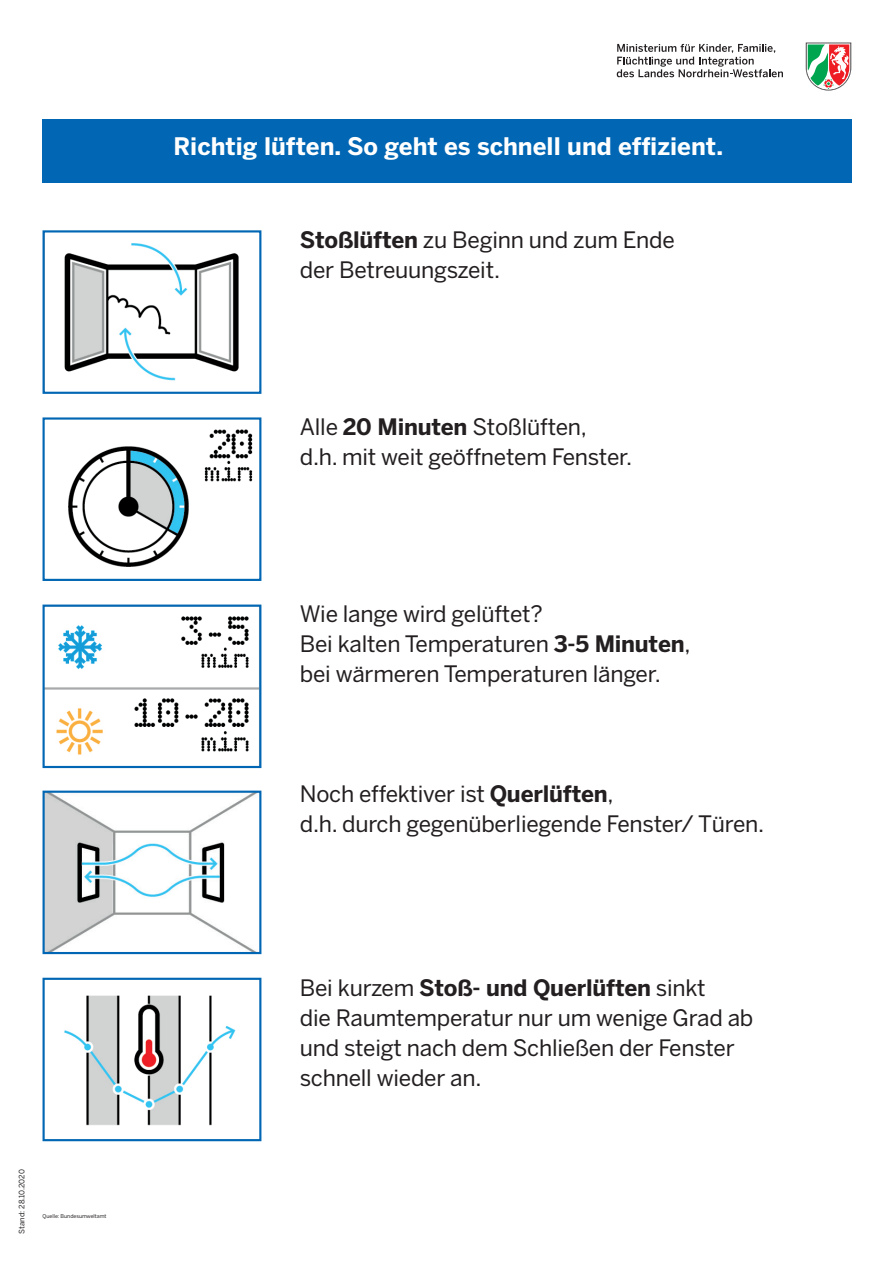
<style>
.page{position:relative;width:893px;height:1263px;background:#fff}
.page>*{position:absolute;margin:0;border:0;box-sizing:border-box;transform-origin:0 0}
.t1{font:700 24px "Benton Sans";color:#fff}
.t2{font:22.5px/30px "Benton Sans";letter-spacing:-.01em;color:#231f20}
.t3{font:7.5px "Benton Sans";color:#231f20}
.t4{font:5.25px "Benton Sans";color:#231f20}
.s1{font-weight:700}
</style>
<div class="page">
<svg style="left:806px;top:43px;width:45px;height:48px"></svg>
<svg style="left:617px;top:44px;width:166px;height:33px"></svg>
<img style="left:68px;top:429px;width:185px;height:138px">
<div style="left:43px;top:417px;width:218px;height:164px;border:2px solid #0166b3"></div>
<img style="left:46px;top:616px;width:212px;height:139px">
<div style="left:43px;top:604px;width:218px;height:164px;border:2px solid #0166b3"></div>
<img style="left:64px;top:243px;width:175px;height:138px">
<div style="left:43px;top:230px;width:218px;height:164px;border:2px solid #0166b3"></div>
<img style="left:46px;top:794px;width:210px;height:157px">
<div style="left:43px;top:791px;width:218px;height:163px;border:2px solid #0166b3"></div>
<img style="left:64px;top:995px;width:172px;height:131px">
<div style="left:43px;top:978px;width:218px;height:163px;border:2px solid #0166b3"></div>
<div style="left:43px;top:119px;width:809px;height:63px;background:#0166b3"></div>
<p class="t3" style="left:17px;top:1233px;width:66px;rotate:-90deg">Stand: 28.10.2020</p>
<p class="t4" style="left:43px;top:1213px;width:66px">Quelle: Bundesumweltamt</p>
<p class="t1" style="left:173px;top:132px;width:551px">Richtig lüften. So geht es schnell und effizient.</p>
<p class="t2" style="left:300px;top:225px;width:377px"><span class="s1">Stoßlüften</span> zu Beginn und zum Ende der Betreuungszeit.</p>
<p class="t2" style="left:300px;top:412px;width:334px">Alle <span class="s1">20 Minuten</span> Stoßlüften,<br>d.h. mit weit geöffnetem Fenster.</p>
<p class="t2" style="left:300px;top:599px;width:392px">Wie lange wird gelüftet?<br>Bei kalten Temperaturen <span class="s1">3-5 Minuten</span>, bei wärmeren Temperaturen länger.</p>
<p class="t2" style="left:300px;top:778px;width:466px">Noch effektiver ist <span class="s1">Querlüften</span>,<br>d.h. durch gegenüberliegende Fenster/ Türen.</p>
<p class="t2" style="left:300px;top:972px;width:455px">Bei kurzem <span class="s1">Stoß- und Querlüften</span> sinkt<br>die Raumtemperatur nur um wenige Grad ab und steigt nach dem Schließen der Fenster schnell wieder an.</p>
</div>
